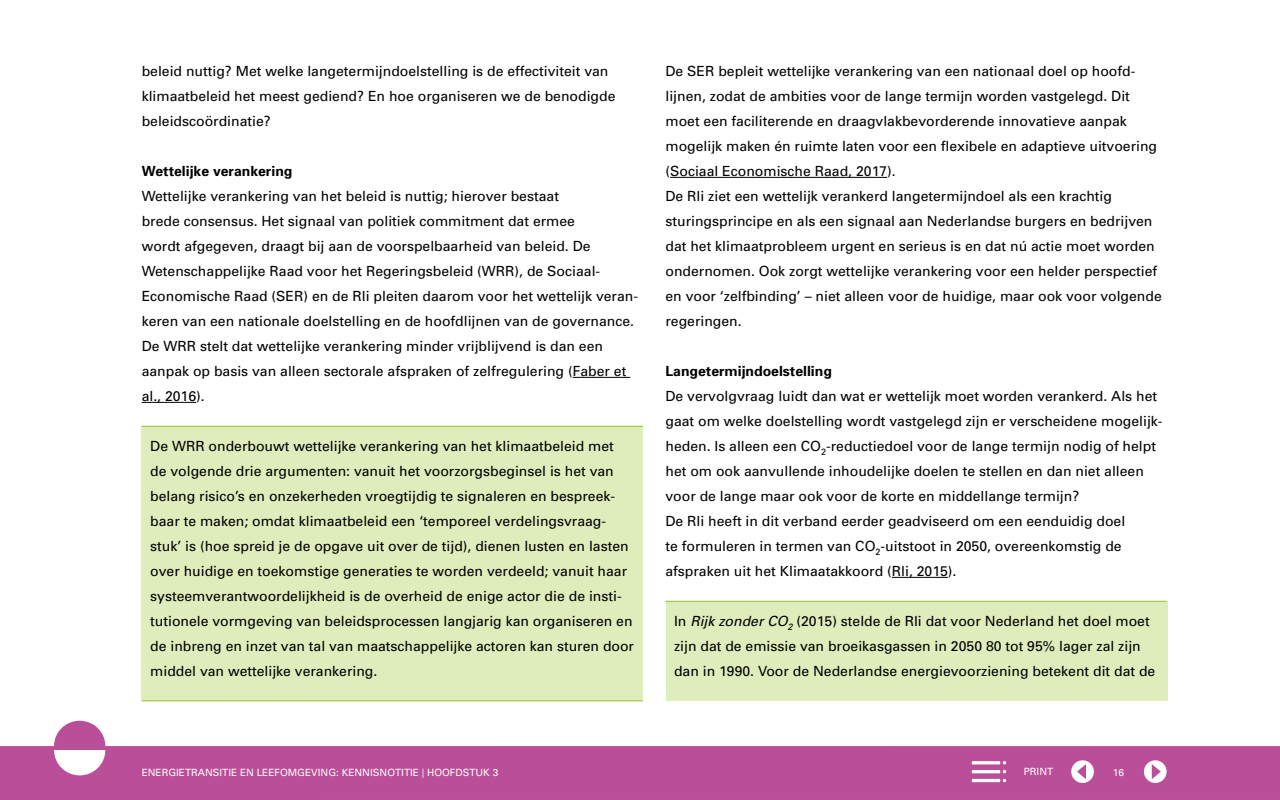
<style>
.page{position:relative;width:1280px;height:800px;background:#fff}
.page>*{position:absolute;margin:0;border:0;box-sizing:border-box;transform-origin:0 0}
.platte_tekst__P{font:14px/25px "Univers";color:#000}
._03_kadertekst_onder{font:14px/25px "Univers";color:#000}
.Alinea_kop_vet__H3{font:700 14px "Univers";color:#000}
.t1{font:10px "Univers";color:#fff}
.s1{font-style:italic}
.s2{font-size:12.9px}
</style>
<div class="page">
<svg style="left:0;top:721px;width:1280px;height:79px;fill:#ba4e98"></svg>
<div style="left:1071px;top:760px;width:23px;height:23px;background:#fff;border-radius:50%"></div>
<svg style="left:1077px;top:764px;width:9px;height:15px"></svg>
<svg style="left:1144px;top:760px;width:23px;height:23px"></svg>
<svg style="left:1152px;top:764px;width:9px;height:15px"></svg>
<hr style="left:972px;top:779px;width:28px;height:3px;background:#fff">
<hr style="left:972px;top:770px;width:28px;height:3px;background:#fff">
<hr style="left:972px;top:761px;width:28px;height:3px;background:#fff">
<div style="left:666px;top:601px;width:501px;height:100px;background:#dfecbb"></div>
<div style="left:142px;top:426px;width:501px;height:275px;background:#dfecbb"></div>
<hr style="left:573px;top:377px;width:57px;height:1px;background:#000">
<hr style="left:142px;top:402px;width:54px;height:1px;background:#000">
<hr style="left:142px;top:426px;width:501px;height:1px;background:#95c11e">
<hr style="left:142px;top:700px;width:501px;height:1px;background:#95c11e">
<hr style="left:670px;top:177px;width:217px;height:1px;background:#000">
<hr style="left:892px;top:577px;width:56px;height:1px;background:#000">
<hr style="left:666px;top:601px;width:501px;height:1px;background:#95c11e">
<p class="platte_tekst__P" style="left:142px;top:58px;width:475px">beleid nuttig? Met welke langetermijndoelstelling is de effectiviteit van klimaatbeleid het meest gediend? En hoe organiseren we de benodigde beleidscoördinatie?</p>
<h3 class="Alinea_kop_vet__H3" style="left:142px;top:162px;width:152px">Wettelijke verankering</h3>
<p class="platte_tekst__P" style="left:142px;top:183px;width:498px">Wettelijke verankering van het beleid is nuttig; hierover bestaat<br>brede consensus. Het signaal van politiek commitment dat ermee<br>wordt afgegeven, draagt bij aan de voorspelbaarheid van beleid. De Wetenschappelijke Raad voor het Regeringsbeleid (WRR), de Sociaal-Economische Raad (SER) en de Rli pleiten daarom voor het wettelijk veran&shy;keren van een nationale doelstelling en de hoofdlijnen van de governance.<br>De WRR stelt dat wettelijke verankering minder vrijblijvend is dan een aanpak op basis van alleen sectorale afspraken of zelfregulering (Faber et al., 2016).</p>
<p class="_03_kadertekst_onder" style="left:150px;top:433px;width:485px">De WRR onderbouwt wettelijke verankering van het klimaatbeleid met<br>de volgende drie argumenten: vanuit het voorzorgsbeginsel is het van belang risico’s en onzekerheden vroegtijdig te signaleren en bespreek&shy;baar te maken; omdat klimaatbeleid een ‘temporeel verdelingsvraag&shy;stuk’ is (hoe spreid je de opgave uit over de tijd), dienen lusten en lasten over huidige en toekomstige generaties te worden verdeeld; vanuit haar systeemverantwoordelijkheid is de overheid de enige actor die de insti&shy;tutionele vormgeving van beleidsprocessen langjarig kan organiseren en de inbreng en inzet van tal van maatschappelijke actoren kan sturen door middel van wettelijke verankering.</p>
<p class="platte_tekst__P" style="left:666px;top:58px;width:493px">De SER bepleit wettelijke verankering van een nationaal doel op hoofd&shy;lijnen, zodat de ambities voor de lange termijn worden vastgelegd. Dit moet een faciliterende en draagvlakbevorderende innovatieve aanpak mogelijk maken én ruimte laten voor een flexibele en adaptieve uitvoering (Sociaal Economische Raad, 2017).</p>
<p class="platte_tekst__P" style="left:666px;top:183px;width:498px">De Rli ziet een wettelijk verankerd langetermijndoel als een krachtig sturingsprincipe en als een signaal aan Nederlandse burgers en bedrijven dat het klimaatprobleem urgent en serieus is en dat nú actie moet worden ondernomen. Ook zorgt wettelijke verankering voor een helder perspectief en voor ‘zelfbinding’ – niet alleen voor de huidige, maar ook voor volgende regeringen.</p>
<h3 class="Alinea_kop_vet__H3" style="left:666px;top:362px;width:168px">Langetermijndoelstelling</h3>
<p class="platte_tekst__P" style="left:666px;top:383px;width:499px">De vervolgvraag luidt dan wat er wettelijk moet worden verankerd. Als het gaat om welke doelstelling wordt vastgelegd zijn er verscheidene mogelijk&shy;heden. Is alleen een CO<sub>2</sub>-reductiedoel voor de lange termijn nodig of helpt het om ook aanvullende inhoudelijke doelen te stellen en dan niet alleen voor de lange maar ook voor de korte en middellange termijn?</p>
<p class="platte_tekst__P" style="left:666px;top:508px;width:461px">De Rli heeft in dit verband eerder geadviseerd om een eenduidig doel te formuleren in termen van CO<sub>2</sub>-uitstoot in 2050, overeenkomstig de afspraken uit het Klimaatakkoord (Rli, 2015).</p>
<p class="_03_kadertekst_onder" style="left:674px;top:608px;width:483px">In <span class="s1">Rijk zonder CO</span><sub>2</sub> (2015) stelde de Rli dat voor Nederland het doel moet zijn dat de emissie van broeikasgassen in 2050 80 tot 95% lager zal zijn dan in 1990. Voor de Nederlandse energievoorziening betekent dit dat de</p>
<p class="t1" style="left:142px;top:766px;width:358px">ENERGIETRANSITIE EN LEEFOMGEVING: KENNISNOTITIE <span class="s2">|</span> HOOFDSTUK 3</p>
<p class="t1" style="left:1024px;top:765px;width:31px">PRINT</p>
<p class="t1" style="left:1113px;top:766px;width:13px">16</p>
</div>
